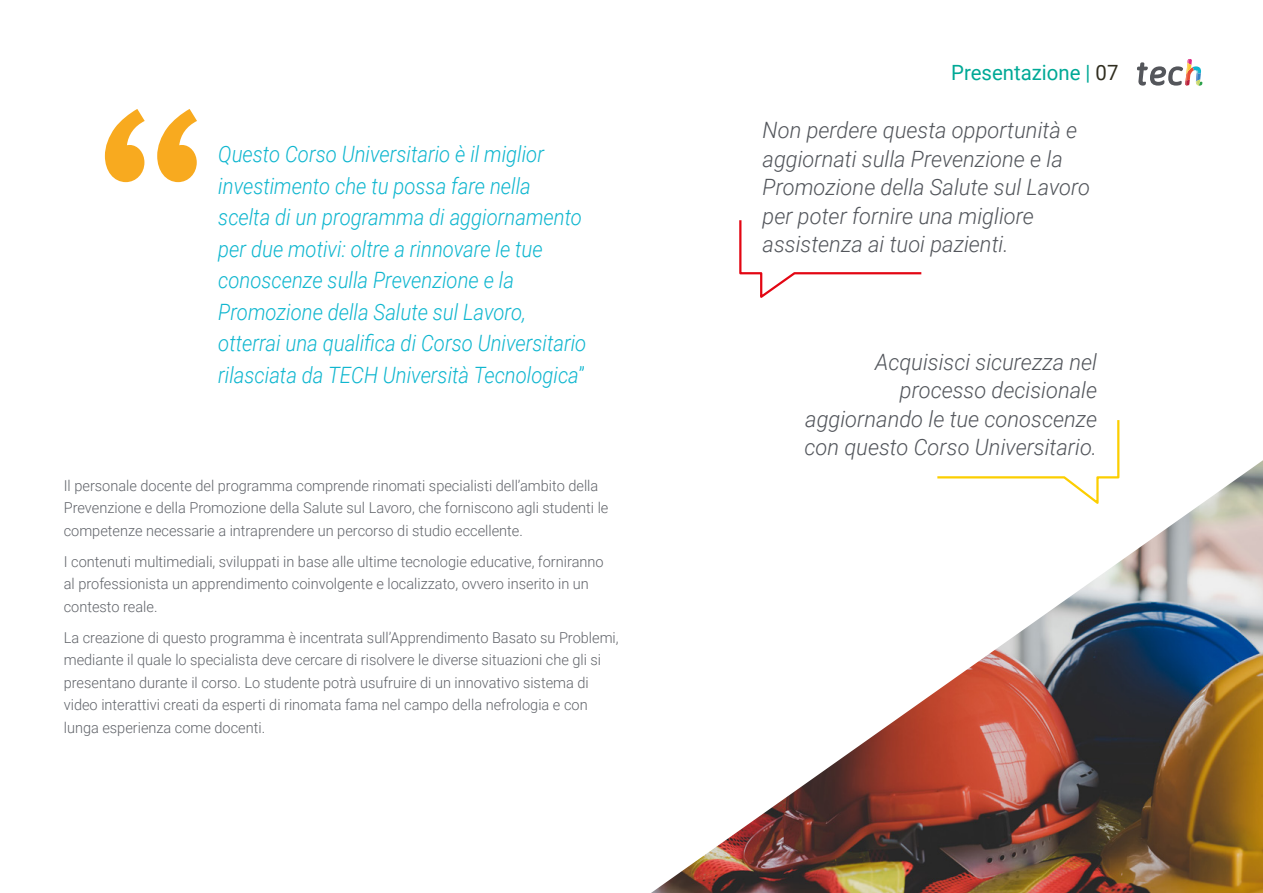
<style>
.page{position:relative;width:1263px;height:893px;background:#fff}
.page>*{position:absolute;margin:0;border:0;box-sizing:border-box;transform-origin:0 0}
.t1{font:italic 300 22.5px/31.5px "Roboto";color:#0fb6cf;scale:.9 1}
.t2{font:italic 300 22.5px/28.5px "Roboto";color:#52555b;text-align:right}
.t3{font:21px "Roboto";color:#00a996}
.t4{font:300 15px/22.5px "Roboto";color:#61646a}
.s1{font-style:normal}
.s2{color:#312e20}
</style>
<div class="page">
<svg style="left:105px;top:109px;width:92px;height:73px"></svg>
<svg style="left:1117px;top:420px;width:3px;height:40px"></svg>
<svg style="left:739px;top:220px;width:183px;height:78px"></svg>
<img style="left:651px;top:460px;width:612px;height:433px">
<svg style="left:1137px;top:59px;width:65px;height:27px"></svg>
<p class="t1" style="left:218px;top:138px;width:410px">Questo Corso Universitario è il miglior investimento che tu possa fare nella scelta di un programma di aggiornamento per due motivi: oltre a rinnovare le tue conoscenze sulla Prevenzione e la Promozione della Salute sul Lavoro, otterrai una qualifica di Corso Universitario rilasciata da TECH Università Tecnologica<span class="s1">”</span></p>
<p class="t4" style="left:64px;top:474px;width:546px">Il personale docente del programma comprende rinomati specialisti dell’ambito della<br>Prevenzione e della Promozione della Salute sul Lavoro, che forniscono agli studenti le competenze necessarie a intraprendere un percorso di studio eccellente.</p>
<p class="t4" style="left:64px;top:550px;width:541px">I contenuti multimediali, sviluppati in base alle ultime tecnologie educative, forniranno al professionista un apprendimento coinvolgente e localizzato, ovvero inserito in un contesto reale.</p>
<p class="t4" style="left:64px;top:626px;width:556px">La creazione di questo programma è incentrata sull’Apprendimento Basato su Problemi, mediante il quale lo specialista deve cercare di risolvere le diverse situazioni che gli si presentano durante il corso. Lo studente potrà usufruire di un innovativo sistema di video interattivi creati da esperti di rinomata fama nel campo della nefrologia e con lunga esperienza come docenti.</p>
<h2 class="t3" style="left:951px;top:57px;width:169px">Presentazione | <span class="s2">07</span></h2>
<h1 class="t2" style="left:762px;top:115px;width:329px;text-align:left">Non perdere questa opportunità e aggiornati sulla Prevenzione e la<br>Promozione della Salute sul Lavoro per poter fornire una migliore assistenza ai tuoi pazienti.</h1>
<h1 class="t2" style="left:804px;top:347px;width:294px">Acquisisci sicurezza nel processo decisionale aggiornando le tue conoscenze con questo Corso Universitario.</h1>
</div>
